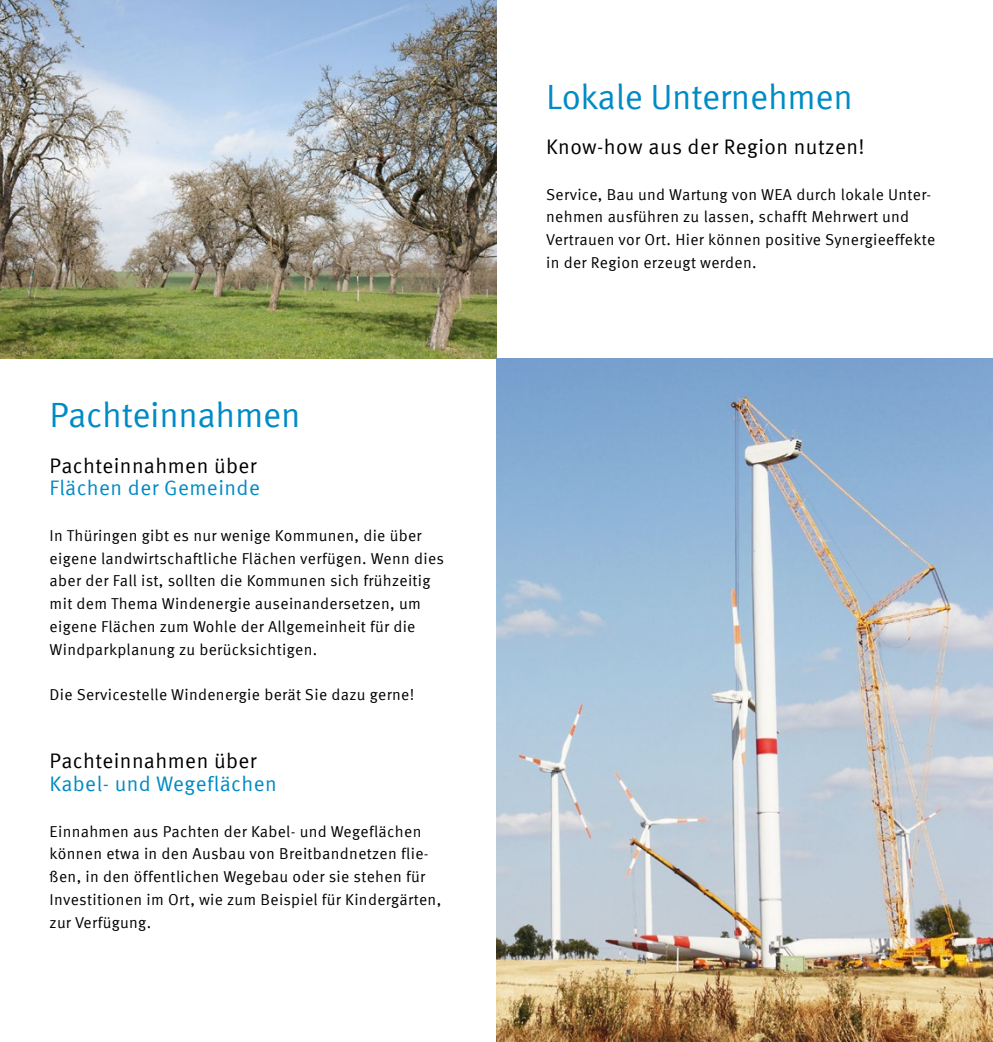
<style>
.page{position:relative;width:993px;height:1042px;background:#fff}
.page>*{position:absolute;margin:0;border:0;box-sizing:border-box;transform-origin:0 0}
.t1{font:35px "Meta Offc Pro Norm";letter-spacing:-.01em;color:#008bc5}
.t2{font:21px "Meta Offc Pro Norm";letter-spacing:.02em;color:#000}
.t3{font:21px "Meta Offc Pro Norm";letter-spacing:.02em;color:#008bc5}
.t4{font:15.75px/22.8px "Meta Offc Pro Norm";letter-spacing:.02em;color:#000}
</style>
<div class="page">
<img style="left:0;top:0;width:496px;height:359px">
<img style="left:496px;top:359px;width:496px;height:683px">
<h1 class="t1" style="left:50px;top:388px;width:252px">Pachteinnahmen</h1>
<h2 class="t2" style="left:50px;top:449px;width:208px">Pachteinnahmen über</h2>
<h2 class="t3" style="left:50px;top:472px;width:212px">Flächen der Gemeinde</h2>
<p class="t4" style="left:50px;top:523px;width:396px">In Thüringen gibt es nur wenige Kommunen, die über eigene landwirtschaftliche Flächen verfügen. Wenn dies aber der Fall ist, sollten die Kommunen sich frühzeitig mit dem Thema Windenergie auseinandersetzen, um eigene Flächen zum Wohle der Allgemeinheit für die Windparkplanung zu berücksichtigen.</p>
<p class="t4" style="left:50px;top:682px;width:366px">Die Servicestelle Windenergie berät Sie dazu gerne!</p>
<h2 class="t2" style="left:50px;top:745px;width:208px">Pachteinnahmen über</h2>
<h2 class="t3" style="left:50px;top:768px;width:228px">Kabel- und Wegeflächen</h2>
<p class="t4" style="left:50px;top:819px;width:393px">Einnahmen aus Pachten der Kabel- und Wegeflächen können etwa in den Ausbau von Breitbandnetzen flie&shy;ßen, in den öffentlichen Wegebau oder sie stehen für Investitionen im Ort, wie zum Beispiel für Kindergärten, zur Verfügung.</p>
<h1 class="t1" style="left:546px;top:70px;width:308px">Lokale Unternehmen</h1>
<h2 class="t2" style="left:546px;top:131px;width:320px">Know-how aus der Region nutzen!</h2>
<p class="t4" style="left:546px;top:182px;width:390px">Service, Bau und Wartung von WEA durch lokale Unter&shy;nehmen ausführen zu lassen, schafft Mehrwert und Vertrauen vor Ort. Hier können positive Synergieeffekte in der Region erzeugt werden.</p>
</div>
